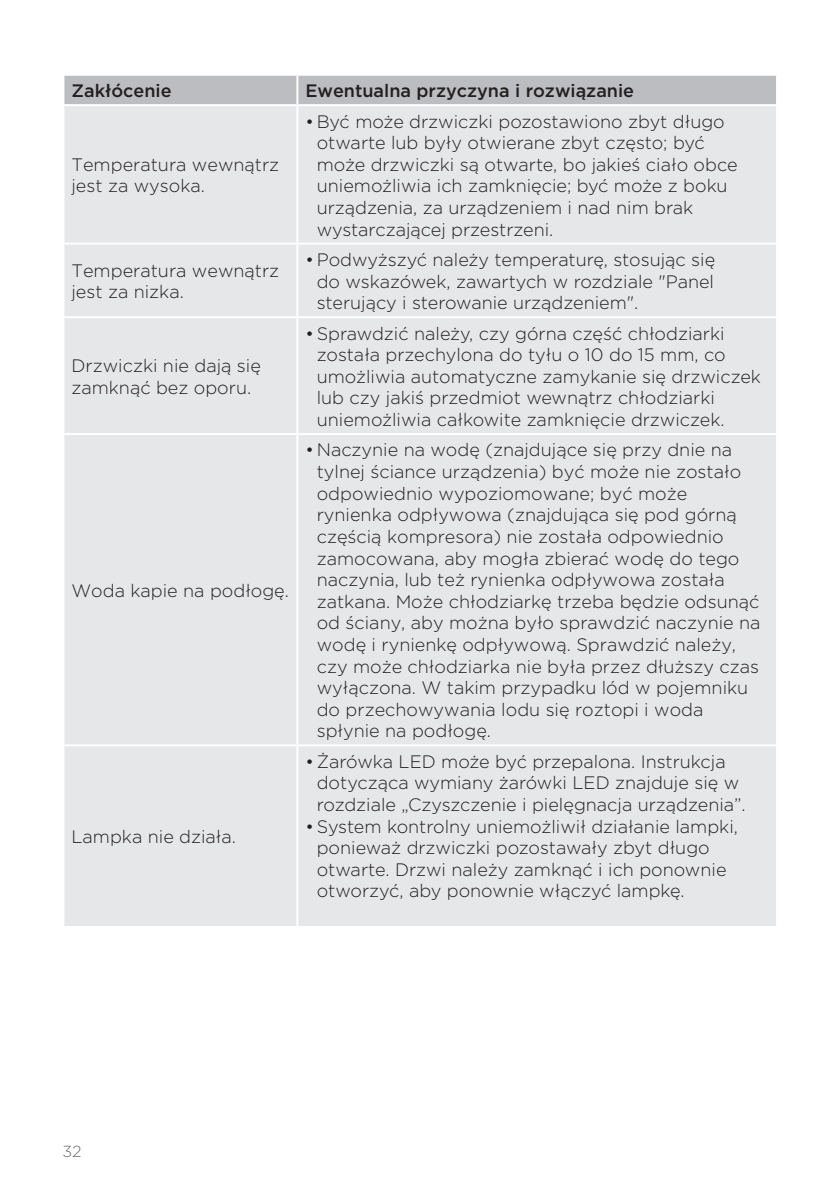
<style>
.page{position:relative;width:840px;height:1191px;background:#fff}
.page>*{position:absolute;margin:0;border:0;box-sizing:border-box;transform-origin:0 0}
.tabele_tekst{font:300 18px/21.6px "Gotham";color:#231f20}
.tabele_tekst-2{font:500 18px "Gotham";color:#231f20}
.tabela_tekst{font:500 18px "Gotham";color:#231f20}
.t1{font:300 16px "Gotham";color:#6c6d70}
</style>
<div class="page">
<div style="left:64px;top:76px;width:711px;height:28px;background:#bcbdc0"></div>
<div style="left:64px;top:106px;width:711px;height:820px;background:#e6e7e9"></div>
<hr style="left:296px;top:76px;width:2px;height:28px;background:#fff">
<hr style="left:296px;top:106px;width:2px;height:137px;background:#fff">
<hr style="left:296px;top:245px;width:2px;height:71px;background:#fff">
<hr style="left:62px;top:316px;width:235px;height:2px;background:#fff">
<hr style="left:297px;top:316px;width:480px;height:2px;background:#fff">
<hr style="left:296px;top:318px;width:2px;height:115px;background:#fff">
<hr style="left:62px;top:433px;width:235px;height:2px;background:#fff">
<hr style="left:297px;top:433px;width:480px;height:2px;background:#fff">
<hr style="left:296px;top:435px;width:2px;height:309px;background:#fff">
<hr style="left:296px;top:746px;width:2px;height:180px;background:#fff">
<hr style="left:64px;top:243px;width:233px;height:2px;background:#fff">
<hr style="left:297px;top:243px;width:478px;height:2px;background:#fff">
<hr style="left:64px;top:744px;width:233px;height:2px;background:#fff">
<hr style="left:297px;top:744px;width:478px;height:2px;background:#fff">
<p class="tabela_tekst" style="left:71px;top:79px;width:102px">Zakłócenie</p>
<p class="tabele_tekst-2" style="left:305px;top:79px;width:330px">Ewentualna przyczyna i rozwiązanie</p>
<p class="tabele_tekst" style="left:71px;top:153px;width:209px">Temperatura wewnątrz jest za wysoka.</p>
<p class="tabele_tekst" style="left:316px;top:110px;width:422px;text-indent:-11px">• Być może drzwiczki pozostawiono zbyt długo otwarte lub były otwierane zbyt często; być może drzwiczki są otwarte, bo jakieś ciało obce uniemożliwia ich zamknięcie; być może z boku urządzenia, za urządzeniem i nad nim brak wystarczającej przestrzeni.</p>
<p class="tabele_tekst" style="left:71px;top:259px;width:209px">Temperatura wewnątrz jest za nizka.</p>
<p class="tabele_tekst" style="left:316px;top:248px;width:400px;text-align:justify;text-indent:-11px">• Podwyższyć należy temperaturę, stosując się do wskazówek, zawartych w rozdziale "Panel sterujący i sterowanie urządzeniem".</p>
<p class="tabele_tekst" style="left:71px;top:354px;width:191px">Drzwiczki nie dają się zamknąć bez oporu.</p>
<p class="tabele_tekst" style="left:71px;top:579px;width:219px">Woda kapie na podłogę.</p>
<p class="tabele_tekst" style="left:71px;top:825px;width:166px">Lampka nie działa.</p>
<p class="tabele_tekst" style="left:316px;top:322px;width:445px;text-indent:-11px">• Sprawdzić należy, czy górna część chłodziarki została przechylona do tyłu o 10 do 15 mm, co umożliwia automatyczne zamykanie się drzwiczek lub czy jakiś przedmiot wewnątrz chłodziarki uniemożliwia całkowite zamknięcie drzwiczek.</p>
<p class="tabele_tekst" style="left:316px;top:439px;width:445px;text-indent:-11px">• Naczynie na wodę (znajdujące się przy dnie na tylnej ściance urządzenia) być może nie zostało odpowiednio wypoziomowane; być może rynienka odpływowa (znajdująca się pod górną częścią kompresora) nie została odpowiednio zamocowana, aby mogła zbierać wodę do tego naczynia, lub też rynienka odpływowa została zatkana. Może chłodziarkę trzeba będzie odsunąć od ściany, aby można było sprawdzić naczynie na wodę i rynienkę odpływową. Sprawdzić należy, czy może chłodziarka nie była przez dłuższy czas wyłączona. W takim przypadku lód w pojemniku do przechowywania lodu się roztopi i woda spłynie na podłogę.</p>
<p class="tabele_tekst" style="left:316px;top:750px;width:430px;text-indent:-11px">• Żarówka LED może być przepalona. Instrukcja dotycząca wymiany żarówki LED znajduje się w rozdziale „Czyszczenie i pielęgnacja urządzenia”.</p>
<p class="tabele_tekst" style="left:316px;top:815px;width:422px;text-indent:-11px">• System kontrolny uniemożliwił działanie lampki, ponieważ drzwiczki pozostawały zbyt długo otwarte. Drzwi należy zamknąć i ich ponownie otworzyć, aby ponownie włączyć lampkę.</p>
<p class="t1" style="left:62px;top:1140px;width:21px">32</p>
</div>
